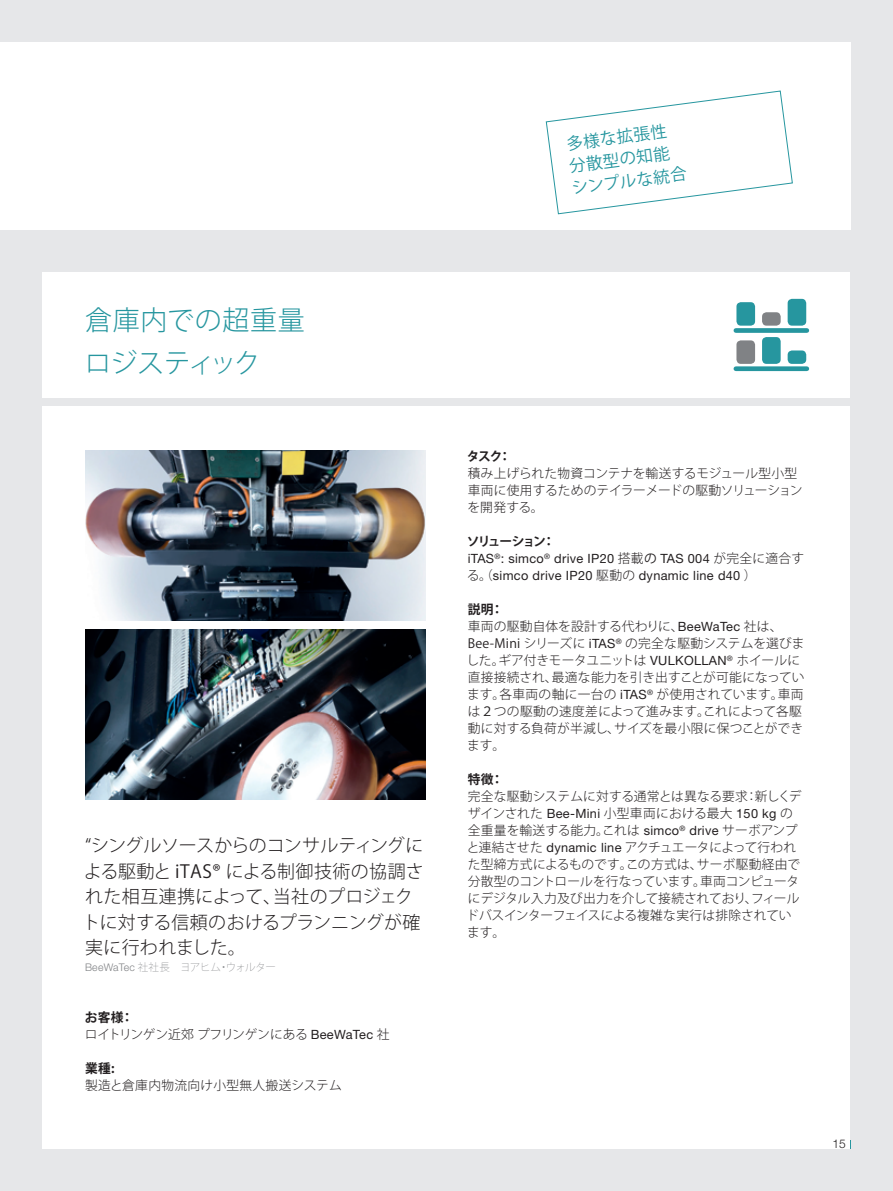
<style>
.page{position:relative;width:893px;height:1191px;background:#e6e7e9}
.page>*{position:absolute;margin:0;border:0;box-sizing:border-box;transform-origin:0 0}
.t1{font:300 27px/43px "Koz Go Std";letter-spacing:-.005em;color:#26969f}
.t2{font:300 18px/25.5px "Koz Go Std";letter-spacing:-.015em;color:#231f20}
.t3{font:16.5px/22.5px "Koz Go Std";color:#26969f}
.t4{font:300 12.75px/17px "Koz Go Std";letter-spacing:.005em;color:#231f20}
.t5{font:12.75px/17px "Helvetica Neue LT Std";letter-spacing:.025em;color:#231f20}
.t6{font:300 12.75px/17px "Koz Go Std";letter-spacing:-.015em;color:#231f20}
.t7{font:300 12.75px/17px "Koz Go Std";letter-spacing:-.025em;color:#231f20}
.t8{font:300 12.75px "Koz Go Std";letter-spacing:.025em;color:#231f20}
.t9{font:700 12.75px "Koz Go Std";letter-spacing:-.105em;color:#231f20}
.t10{font:700 12.75px "Koz Go Std";letter-spacing:-.155em;color:#231f20}
.t11{font:300 12px "Helvetica Neue LT Std";color:#231f20}
.t12{font:200 10.5px "Koz Go Std";letter-spacing:-.025em;color:#808285}
.s1{font-weight:400}
.s2{font-family:"Helvetica Neue LT Std";font-weight:300}
.s3{font-weight:700}
.s4{font-family:"Helvetica Neue LT Std";font-weight:400}
.s5{font-family:"Koz Go Std";font-weight:300}
.s6{font-family:"Koz Go Std"}
</style>
<div class="page">
<div style="left:43px;top:272px;width:807px;height:126px;background:#fff"></div>
<div style="left:43px;top:406px;width:807px;height:742px;background:#fff"></div>
<div style="left:0;top:43px;width:850px;height:187px;background:#fff"></div>
<img style="left:85px;top:629px;width:340px;height:170px">
<img style="left:85px;top:451px;width:340px;height:170px">
<div style="left:736px;top:366px;width:71px;height:5px;background:#26969f"></div>
<div style="left:736px;top:340px;width:19px;height:24px;background:#808285;border-radius:4px"></div>
<div style="left:762px;top:337px;width:19px;height:27px;background:#26969f;border-radius:4px"></div>
<div style="left:788px;top:350px;width:18px;height:14px;background:#26969f;border-radius:4px"></div>
<div style="left:736px;top:328px;width:71px;height:5px;background:#26969f"></div>
<div style="left:736px;top:302px;width:19px;height:24px;background:#26969f;border-radius:4px"></div>
<div style="left:788px;top:299px;width:18px;height:27px;background:#26969f;border-radius:4px"></div>
<div style="left:762px;top:312px;width:19px;height:14px;background:#808285;border-radius:4px"></div>
<svg style="left:546px;top:91px;width:247px;height:123px"></svg>
<h1 class="t1" style="left:84px;top:299px;width:222px">倉庫内での超重量ロジスティック</h1>
<h2 class="t2" style="left:83px;top:833px;width:343px">“シングルソースからのコンサルティングによる駆動と <span class="s1">iTAS®</span> による制御技術の協調された相互連携によって、当社のプロジェクトに対する信頼のおけるプランニングが確実に行われました。</h2>
<p class="t12" style="left:85px;top:961px;width:193px"><span class="s2">BeeWaTec</span> 社社長 ヨアヒム・ウォルター</p>
<p class="t7" style="left:85px;top:1009px;width:306px"><span class="s3">お客様：<br></span>ロイトリンゲン近郊 プフリンゲンにある <span class="s4">BeeWaTec</span> 社</p>
<p class="t9" style="left:85px;top:1060px;width:31px">業種:</p>
<p class="t8" style="left:85px;top:1077px;width:258px">製造と倉庫内物流向け小型無人搬送システム</p>
<p class="t3" style="left:564px;top:134px;width:117px;rotate:-8deg">多様な拡張性分散型の知能シンプルな統合</p>
<p class="t9" style="left:467px;top:448px;width:46px">タスク：</p>
<p class="t6" style="left:467px;top:465px;width:336px">積み上げられた物資コンテナを輸送するモジュール型小型車両に使用するためのテイラーメードの駆動ソリューションを開発する。</p>
<p class="t10" style="left:467px;top:533px;width:90px">ソリューション：</p>
<p class="t5" style="left:467px;top:550px;width:339px">iTAS<sup>®</sup>: simco<sup>®</sup> drive IP20 <span class="s5">搭載</span><span class="s6">の</span> TAS 004 <span class="s5">が完全に適合する。（</span>simco drive IP20 <span class="s5">駆動の</span> dynamic line d40 <span class="s5">）</span></p>
<p class="t4" style="left:466px;top:601px;width:340px"><span class="s3">説明：<br></span>車両の駆動自体を設計する代わりに、<span class="s4">BeeWaTec</span> 社は、<br><span class="s1">Bee-Mini</span> シリーズに <span class="s4">iTAS</span><sup>®</sup> の完全な駆動システムを選びました。ギア付きモータユニットは <span class="s4">VULKOLLAN</span><sup>®</sup> ホイールに直接接続され、最適な能力を引き出すことが可能になっています。各車両の軸に一台の <span class="s4">iTAS</span><sup>®</sup> が使用されています。車両は<span class="s1">２</span>つの駆動の速度差によって進みます。これによって各駆動に対する負荷が半減し、サイズを最小限に保つことができます。</p>
<p class="t9" style="left:468px;top:771px;width:37px">特徴：</p>
<p class="t4" style="left:466px;top:788px;width:337px">完全な駆動システムに対する通常とは異なる要求：新しくデザインされた <span class="s4">Bee-Mini</span> 小型車両における最大 <span class="s4">150 kg</span> の全重量を輸送する能力。これは <span class="s4">simco</span><sup>®</sup> <span class="s4">drive</span> サーボアンプと連結させた <span class="s4">dynamic line</span> アクチュエータによって行われた型締方式によるものです。この方式は、サーボ駆動経由で分散型のコントロールを行なっています。車両コンピュータにデジタル入力及び出力を介して接続されており、フィールドバスインターフェイスによる複雑な実行は排除されています。</p>
<p class="t11" style="left:832px;top:1136px;width:15px">15</p>
</div>
